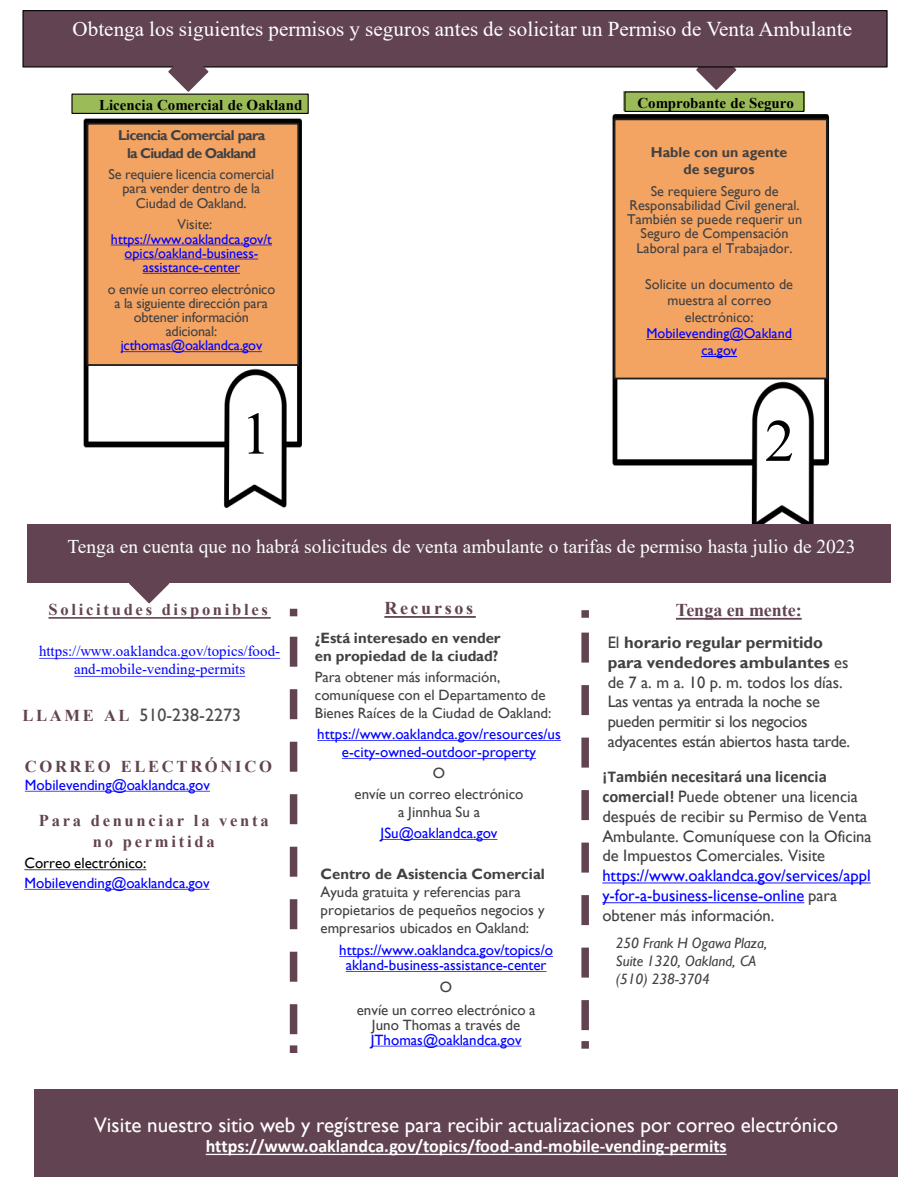
<style>
.page{position:relative;width:918px;height:1188px;background:#fff}
.page>*{position:absolute;margin:0;border:0;box-sizing:border-box;transform-origin:0 0}
.t1{font:60px "Times New Roman";color:#000}
.t2{font:21px "Gill Sans";color:#fff}
.t3{font:21px "Times New Roman";letter-spacing:.005em;color:#fff}
.t4{font:19.5px "Times New Roman";color:#fff}
.t5{font:700 18px "Calibri";letter-spacing:-.005em;color:#fff}
.t6{font:18px "Gill Sans";color:#4d4d4d}
.t7{font:700 18px "Times New Roman";letter-spacing:.005em;color:#624351}
.t8{font:700 18px "Times New Roman";letter-spacing:.15em;color:#624351}
.t9{font:16.5px/19.8px "Gill Sans";color:#414042}
.t10{font:16.5px/19.8px "Gill Sans";letter-spacing:-.02em;color:#414042}
.t11{font:700 16.5px/21.5px "Times New Roman";letter-spacing:.165em;color:#624351;text-align:center}
.t12{font:15px/18px "Gill Sans";color:#414042}
.t13{font:15px/15px "Gill Sans";color:#00f;text-align:center}
.t14{font:15px/18px "Times New Roman";color:#00f;text-align:center}
.t15{font:italic 15px/18px "Gill Sans";letter-spacing:-.005em;color:#414042}
.t16{font:700 15px "Times New Roman";color:#000}
.t17{font:700 15px/18px "Gill Sans";color:#414042}
.t18{font:14.25px/14.1px "Gill Sans";letter-spacing:-.005em;color:#414042;text-align:center}
.t19{font:14.25px/14.1px "Gill Sans";letter-spacing:-.005em;color:#00f;text-align:center}
.t20{font:700 14.25px/17.1px "Gill Sans";letter-spacing:-.045em;color:#414042;text-align:center}
.t21{font:700 14.25px/17.1px "Gill Sans";color:#414042;text-align:center}
.s1{color:#414042}
.s2{color:#00f}
.s3{font-family:"Times New Roman";font-weight:700;font-size:16.5px;color:#624351}
.s4{color:#000}
.s5{font-weight:700}
.s6{font-family:"Calibri";font-weight:700}
</style>
<div class="page">
<svg style="left:696px;top:68px;width:41px;height:22px"></svg>
<img style="left:612px;top:92px;width:217px;height:432px">
<div style="left:614px;top:118px;width:214px;height:261px;background:#f3a362;border:2px solid #221f1f"></div>
<svg style="left:646px;top:339px;width:146px;height:1px"></svg>
<hr style="left:701px;top:356px;width:36px;height:1px;background:#00f">
<svg style="left:339px;top:956px;width:214px;height:1px"></svg>
<svg style="left:346px;top:971px;width:201px;height:1px"></svg>
<svg style="left:371px;top:1046px;width:150px;height:1px"></svg>
<svg style="left:24px;top:869px;width:122px;height:1px"></svg>
<svg style="left:24px;top:889px;width:186px;height:1px"></svg>
<svg style="left:25px;top:791px;width:185px;height:1px"></svg>
<svg style="left:602px;top:883px;width:269px;height:1px"></svg>
<svg style="left:602px;top:902px;width:202px;height:1px"></svg>
<svg style="left:290px;top:636px;width:7px;height:398px"></svg>
<div style="left:290px;top:609px;width:7px;height:7px;background:#624351"></div>
<div style="left:290px;top:1045px;width:7px;height:8px;background:#624351"></div>
<svg style="left:384px;top:616px;width:92px;height:2px"></svg>
<svg style="left:317px;top:740px;width:244px;height:1px"></svg>
<svg style="left:342px;top:758px;width:194px;height:1px"></svg>
<svg style="left:381px;top:839px;width:116px;height:1px"></svg>
<div style="left:22px;top:10px;width:866px;height:58px;background:#624351;border:1px solid #000"></div>
<div style="left:27px;top:524px;width:864px;height:59px;background:#624351"></div>
<svg style="left:129px;top:583px;width:41px;height:21px"></svg>
<svg style="left:581px;top:632px;width:8px;height:398px"></svg>
<div style="left:581px;top:610px;width:8px;height:8px;background:#624351"></div>
<div style="left:581px;top:1041px;width:8px;height:8px;background:#624351"></div>
<div style="left:34px;top:1089px;width:864px;height:88px;background:#624351"></div>
<svg style="left:206px;top:1154px;width:521px;height:1px"></svg>
<img style="left:83px;top:118px;width:219px;height:390px">
<div style="left:87px;top:123px;width:212px;height:243px;background:#f3a362;border:2px solid #221f1f"></div>
<svg style="left:111px;top:245px;width:161px;height:1px"></svg>
<svg style="left:124px;top:259px;width:134px;height:1px"></svg>
<svg style="left:143px;top:273px;width:97px;height:1px"></svg>
<svg style="left:121px;top:351px;width:141px;height:1px"></svg>
<svg style="left:167px;top:66px;width:43px;height:26px"></svg>
<div style="left:71px;top:94px;width:238px;height:20px;background:#9bba58;border:1px solid #000"></div>
<svg style="left:49px;top:617px;width:222px;height:2px"></svg>
<svg style="left:39px;top:658px;width:241px;height:1px"></svg>
<svg style="left:74px;top:676px;width:171px;height:1px"></svg>
<svg style="left:676px;top:618px;width:126px;height:2px"></svg>
<p class="t3" style="left:73px;top:15px;width:781px">Obtenga los siguientes permisos y seguros antes de solicitar un Permiso de Venta Ambulante</p>
<p class="t16" style="left:99px;top:94px;width:205px">Licencia Comercial de Oakland</p>
<p class="t20" style="left:118px;top:127px;width:149px">Licencia Comercial para la Ciudad de Oakland</p>
<p class="t18" style="left:108px;top:168px;width:167px">Se requiere licencia comercial para vender dentro de la<br>Ciudad de Oakland.</p>
<p class="t19" style="left:111px;top:218px;width:163px"><span class="s1">Visite: </span>https://www.oaklandca.gov/t opics/oakland-business&shy;assistance-center</p>
<p class="t18" style="left:108px;top:282px;width:169px">o envíe un correo electrónico a la siguiente dirección para obtener información adicional: <span class="s2">jcthomas@oaklandca.gov</span></p>
<p class="t1" style="left:241px;top:391px;width:31px">1</p>
<p class="t16" style="left:637px;top:92px;width:158px">Comprobante de Seguro</p>
<p class="t21" style="left:651px;top:144px;width:138px">Hable con un agente de seguros</p>
<p class="t18" style="left:627px;top:184px;width:177px">Se requiere Seguro de<br>Responsabilidad Civil general.<br>También se puede requerir un<br>Seguro de Compensación<br>Laboral para el Trabajador.</p>
<p class="t18" style="left:645px;top:276px;width:149px;line-height:16.5px">Solicite un documento de muestra al correo electrónico:</p>
<p class="t19" style="left:646px;top:326px;width:147px;line-height:16.4px">Mobilevending@Oakland ca.gov</p>
<p class="t1" style="left:765px;top:398px;width:31px">2</p>
<p class="t4" style="left:68px;top:533px;width:789px">Tenga en cuenta que no habrá solicitudes de venta ambulante o tarifas de permiso hasta julio de 2023</p>
<p class="t11" style="left:49px;top:599px;width:221px">Solicitudes disponibles</p>
<p class="t14" style="left:39px;top:642px;width:243px">https://www.oaklandca.gov/topics/food&shy;and-mobile-vending-permits</p>
<p class="t6" style="left:23px;top:704px;width:220px"><span class="s3">L L A M E A L</span> 510-238-2273</p>
<p class="t11" style="left:25px;top:755px;width:249px">CORREO ELECTRÓNICO</p>
<p class="t13" style="left:25px;top:777px;width:187px">Mobilevending@oaklandca.gov</p>
<p class="t11" style="left:39px;top:809px;width:231px">Para denunciar la venta no permitida</p>
<p class="t13" style="left:24px;top:854px;width:187px;line-height:19.5px;text-align:left"><span class="s4">Correo electrónico:<br></span>Mobilevending@oaklandca.gov</p>
<p class="t8" style="left:384px;top:595px;width:90px">Recursos</p>
<p class="t17" style="left:315px;top:629px;width:187px">¿Está interesado en vender en propiedad de la ciudad?</p>
<p class="t12" style="left:315px;top:668px;width:238px">Para obtener más información, comuníquese con el Departamento de<br>Bienes Raíces de la Ciudad de Oakland:</p>
<p class="t13" style="left:317px;top:725px;width:245px;line-height:18px">https://www.oaklandca.gov/resources/us e-city-owned-outdoor-property</p>
<p class="t12" style="left:433px;top:764px;width:14px">O</p>
<p class="t12" style="left:354px;top:785px;width:170px;text-align:center">envíe un correo electrónico a Jinnhua Su a</p>
<p class="t13" style="left:381px;top:826px;width:118px">JSu@oaklandca.gov</p>
<p class="t12" style="left:321px;top:865px;width:226px"><span class="s5">Centro de Asistencia Comercial </span>Ayuda gratuita y referencias para propietarios de pequeños negocios y empresarios ubicados en Oakland:</p>
<p class="t13" style="left:339px;top:943px;width:215px">https://www.oaklandca.gov/topics/o akland-business-assistance-center</p>
<p class="t12" style="left:440px;top:979px;width:14px">O</p>
<p class="t12" style="left:357px;top:1003px;width:180px;line-height:15px;text-align:center">envíe un correo electrónico a<br>Juno Thomas a través de<br><span class="s2">JThomas@oaklandca.gov</span></p>
<p class="t7" style="left:676px;top:597px;width:127px">Tenga en mente:</p>
<p class="t10" style="left:608px;top:633px;width:244px">El <span class="s5">horario regular permitido para vendedores ambulantes</span> es de 7 a. m a. 10 p. m. todos los días.<br>Las ventas ya entrada la noche se pueden permitir si los negocios adyacentes están abiertos hasta tarde.</p>
<p class="t9" style="left:602px;top:767px;width:271px"><span class="s6">¡También necesitará una licencia comercial!</span> Puede obtener una licencia después de recibir su Permiso de Venta Ambulante. Comuníquese con la Oficina de Impuestos Comerciales. Visite <span class="s2">https://www.oaklandca.gov/services/appl y-for-a-business-license-online</span> para obtener más información.</p>
<p class="t15" style="left:616px;top:934px;width:153px">250 Frank H Ogawa Plaza,<br>Suite 1320, Oakland, CA (510) 238-3704</p>
<p class="t2" style="left:94px;top:1113px;width:745px">Visite nuestro sitio web y regístrese para recibir actualizaciones por correo electrónico</p>
<p class="t5" style="left:206px;top:1133px;width:523px">https://www.oaklandca.gov/topics/food-and-mobile-vending-permits</p>
</div>
